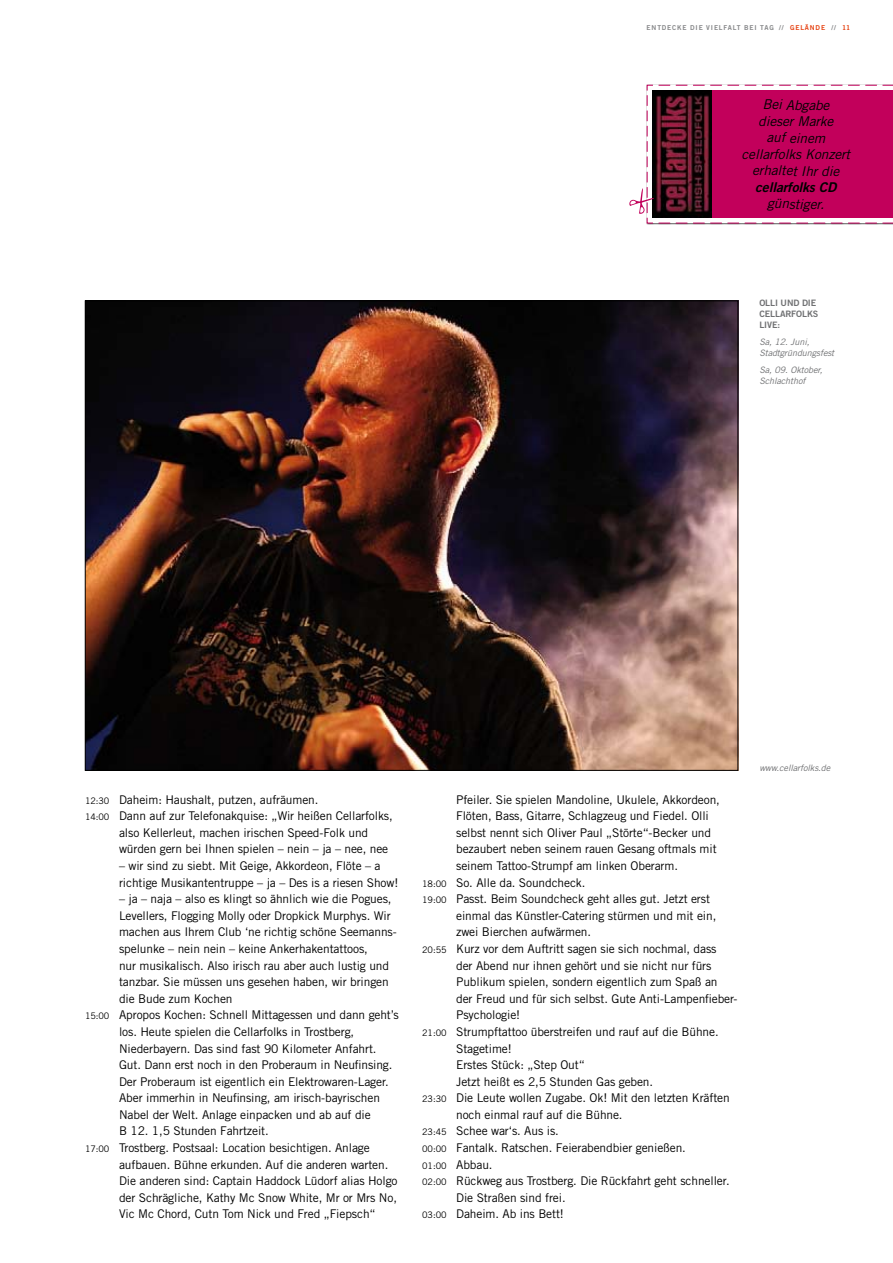
<style>
.page{position:relative;width:893px;height:1263px;background:#fff}
.page>*{position:absolute;margin:0;border:0;box-sizing:border-box;transform-origin:0 0}
.t1{font:italic 13.5px/16.5px "Trade Gothic LT Std";letter-spacing:-.01em;color:#000;text-align:center}
.t2{font:13.5px "Trade Gothic LT Std Bd 2 Obl";letter-spacing:-.01em;color:#000}
.t3{font:12px/16.6px "Trade Gothic LT Std";letter-spacing:-.01em;color:#000}
.t4{font:italic 8.85px/11.1px "Trade Gothic LT Std";letter-spacing:-.01em;color:#707173}
.t5{font:8.85px/11.1px "Trade Gothic LT Std Bd 2";letter-spacing:-.01em;color:#707173}
.t6{font:6.75px "Trade Gothic LT Std Bd 2";letter-spacing:.125em;color:#87888a}
.t7{font:6.75px "Trade Gothic LT Std Bd 2";letter-spacing:.125em;color:#e64415}
.s1{color:#87888a}
.s2{font-size:9px}
</style>
<div class="page">
<img style="left:87px;top:303px;width:649px;height:465px">
<svg style="left:629px;top:85px;width:264px;height:139px;background:#af2865"></svg>
<p class="t6" style="left:647px;top:23px;width:119px">ENTDECKE DIE VIELFALT BEI TAG</p>
<p class="t7" style="left:779px;top:23px;width:73px"><span class="s1">//</span> GELÄNDE <span class="s1">//</span> 11</p>
<p class="t1" style="left:742px;top:97px;width:110px">Bei Abgabe<br>dieser Marke<br>auf einem cellarfolks Konzert erhaltet Ihr die</p>
<p class="t2" style="left:755px;top:179px;width:82px">cellarfolks CD</p>
<p class="t1" style="left:767px;top:196px;width:59px">günstiger.</p>
<p class="t5" style="left:759px;top:297px;width:59px">OLLI UND DI E<br>CELLARFOLKS<br>LIVE:</p>
<p class="t4" style="left:759px;top:336px;width:76px">Sa, 12. Juni,<br>Stadtgründungsfest</p>
<p class="t4" style="left:759px;top:364px;width:65px">Sa, 09. Oktober,<br>Schlachthof</p>
<p class="t3" style="left:85px;top:791px;width:235px"><span class="s2">12:30</span> Daheim: Haushalt, putzen, aufräumen.</p>
<p class="t3" style="left:85px;top:807px;width:309px"><span class="s2">14:00</span> Dann auf zur Telefonakquise: „Wir heißen Cellarfolks,</p>
<p class="t3" style="left:119px;top:824px;width:251px">also Kellerleut, machen irischen Speed-Folk und</p>
<p class="t3" style="left:119px;top:841px;width:271px">würden gern bei Ihnen spielen – nein – ja – nee, nee</p>
<p class="t3" style="left:119px;top:857px;width:281px">– wir sind zu siebt. Mit Geige, Akkordeon, Flöte – a richtige Musikantentruppe – ja – Des is a riesen Show!</p>
<p class="t3" style="left:119px;top:890px;width:274px">– ja – naja – also es klingt so ähnlich wie die Pogues,</p>
<p class="t3" style="left:119px;top:907px;width:273px">Levellers, Flogging Molly oder Dropkick Murphys. Wir</p>
<p class="t3" style="left:119px;top:924px;width:279px">machen aus Ihrem Club ‘ne richtig schöne Seemanns-</p>
<p class="t3" style="left:119px;top:940px;width:250px">spelunke – nein nein – keine Ankerhakentattoos,</p>
<p class="t3" style="left:119px;top:957px;width:272px">nur musikalisch. Also irisch rau aber auch lustig und</p>
<p class="t3" style="left:119px;top:973px;width:271px">tanzbar. Sie müssen uns gesehen haben, wir bringen</p>
<p class="t3" style="left:119px;top:990px;width:115px">die Bude zum Kochen</p>
<p class="t3" style="left:85px;top:1006px;width:315px"><span class="s2">15:00</span> Apropos Kochen: Schnell Mittagessen und dann geht’s</p>
<p class="t3" style="left:119px;top:1023px;width:237px">los. Heute spielen die Cellarfolks in Trostberg,</p>
<p class="t3" style="left:119px;top:1040px;width:259px">Niederbayern. Das sind fast 90 Kilometer Anfahrt.</p>
<p class="t3" style="left:119px;top:1056px;width:275px">Gut. Dann erst noch in den Proberaum in Neufinsing.</p>
<p class="t3" style="left:119px;top:1073px;width:271px">Der Proberaum ist eigentlich ein Elektrowaren-Lager.</p>
<p class="t3" style="left:119px;top:1089px;width:263px">Aber immerhin in Neufinsing, am irisch-bayrischen</p>
<p class="t3" style="left:119px;top:1106px;width:253px">Nabel der Welt. Anlage einpacken und ab auf die</p>
<p class="t3" style="left:119px;top:1123px;width:151px">B 12. 1,5 Stunden Fahrtzeit.</p>
<p class="t3" style="left:85px;top:1139px;width:286px"><span class="s2">17:00</span> Trostberg. Postsaal: Location besichtigen. Anlage</p>
<p class="t3" style="left:119px;top:1156px;width:271px">aufbauen. Bühne erkunden. Auf die anderen warten.</p>
<p class="t3" style="left:119px;top:1172px;width:280px">Die anderen sind: Captain Haddock Lüdorf alias Holgo</p>
<p class="t3" style="left:119px;top:1189px;width:279px">der Schrägliche, Kathy Mc Snow White, Mr or Mrs No,</p>
<p class="t3" style="left:119px;top:1205px;width:258px">Vic Mc Chord, Cutn Tom Nick und Fred „Fiepsch“</p>
<p class="t3" style="left:456px;top:791px;width:265px">Pfeiler. Sie spielen Mandoline, Ukulele, Akkordeon,</p>
<p class="t3" style="left:456px;top:807px;width:254px">Flöten, Bass, Gitarre, Schlagzeug und Fiedel. Olli</p>
<p class="t3" style="left:456px;top:824px;width:256px">selbst nennt sich Oliver Paul „Störte“-Becker und</p>
<p class="t3" style="left:456px;top:841px;width:262px">bezaubert neben seinem rauen Gesang oftmals mit</p>
<p class="t3" style="left:456px;top:857px;width:223px">seinem Tattoo-Strumpf am linken Oberarm.</p>
<p class="t3" style="left:422px;top:874px;width:165px"><span class="s2">18:00</span> So. Alle da. Soundcheck.</p>
<p class="t3" style="left:422px;top:890px;width:289px"><span class="s2">19:00</span> Passt. Beim Soundcheck geht alles gut. Jetzt erst</p>
<p class="t3" style="left:456px;top:907px;width:262px">einmal das Künstler-Catering stürmen und mit ein,</p>
<p class="t3" style="left:456px;top:924px;width:136px">zwei Bierchen aufwärmen.</p>
<p class="t3" style="left:422px;top:940px;width:296px"><span class="s2">20:55</span> Kurz vor dem Auftritt sagen sie sich nochmal, dass</p>
<p class="t3" style="left:456px;top:957px;width:257px">der Abend nur ihnen gehört und sie nicht nur fürs</p>
<p class="t3" style="left:456px;top:973px;width:263px">Publikum spielen, sondern eigentlich zum Spaß an</p>
<p class="t3" style="left:456px;top:990px;width:283px">der Freud und für sich selbst. Gute Anti-Lampenfieber-</p>
<p class="t3" style="left:456px;top:1006px;width:66px">Psychologie!</p>
<p class="t3" style="left:422px;top:1023px;width:298px"><span class="s2">21:00</span> Strumpftattoo überstreifen und rauf auf die Bühne.</p>
<p class="t3" style="left:456px;top:1040px;width:57px">Stagetime!</p>
<p class="t3" style="left:456px;top:1056px;width:130px">Erstes Stück: „Step Out“</p>
<p class="t3" style="left:456px;top:1073px;width:198px">Jetzt heißt es 2,5 Stunden Gas geben.</p>
<p class="t3" style="left:422px;top:1089px;width:309px"><span class="s2">23:30</span> Die Leute wollen Zugabe. Ok! Mit den letzten Kräften</p>
<p class="t3" style="left:456px;top:1106px;width:168px">noch einmal rauf auf die Bühne.</p>
<p class="t3" style="left:422px;top:1123px;width:138px"><span class="s2">23:45</span> Schee war‘s. Aus is.</p>
<p class="t3" style="left:422px;top:1139px;width:265px"><span class="s2">00:00</span> Fantalk. Ratschen. Feierabendbier genießen.</p>
<p class="t3" style="left:422px;top:1156px;width:72px"><span class="s2">01:00</span> Abbau.</p>
<p class="t3" style="left:422px;top:1172px;width:309px"><span class="s2">02:00</span> Rückweg aus Trostberg. Die Rückfahrt geht schneller.</p>
<p class="t3" style="left:456px;top:1189px;width:111px">Die Straßen sind frei.</p>
<p class="t3" style="left:422px;top:1205px;width:143px"><span class="s2">03:00</span> Daheim. Ab ins Bett!</p>
<p class="t4" style="left:759px;top:762px;width:72px">www.cellarfolks.de</p>
</div>
